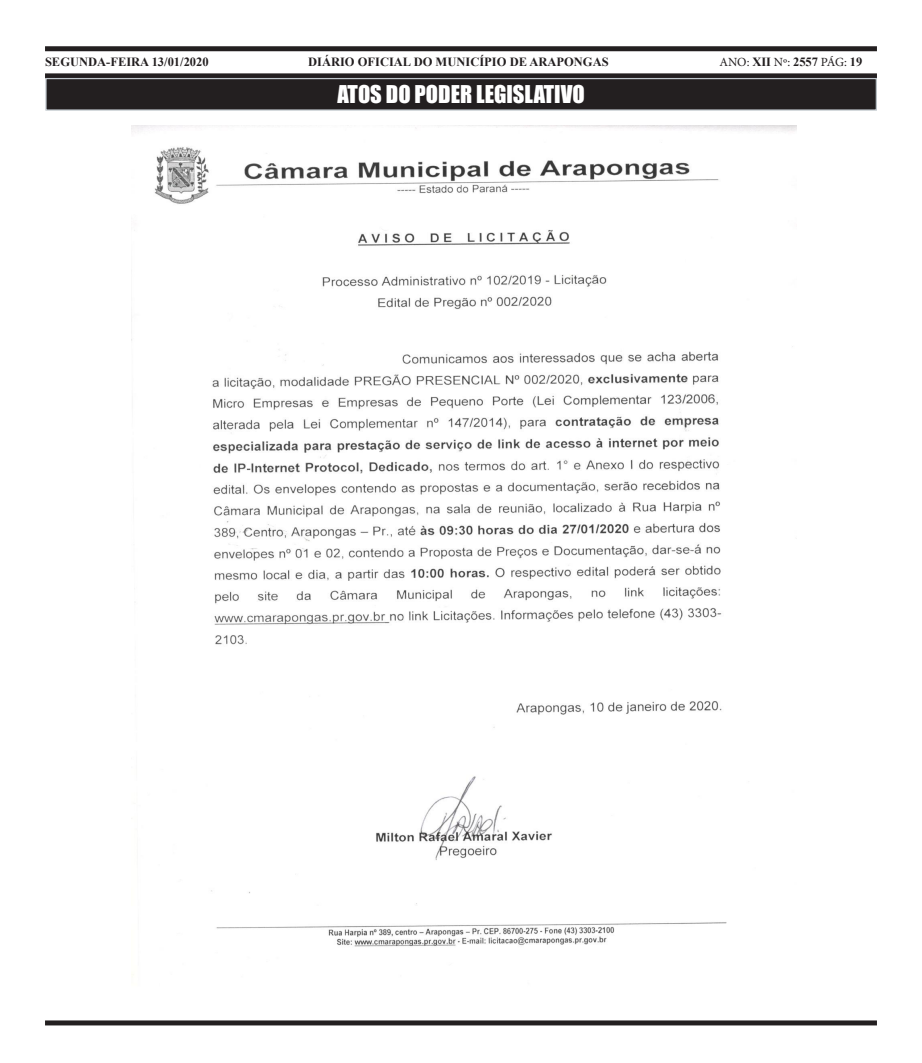
<style>
.page{position:relative;width:922px;height:1063px;background:#fff}
.page>*{position:absolute;margin:0;border:0;box-sizing:border-box;transform-origin:0 0}
.t1{font:22.5px "Impact";color:#fff}
.t2{font:700 12.5px "Times New Roman";color:#231f20}
.t3{font:12.5px "Minion Pro";letter-spacing:-.005em;color:#231f20}
.s1{font-family:"Times New Roman";font-weight:700}
</style>
<div class="page">
<div style="left:45px;top:1020px;width:831px;height:5px;background:#231f20"></div>
<div style="left:45px;top:46px;width:831px;height:5px;background:#231f20"></div>
<div style="left:45px;top:73px;width:831px;height:5px;background:#231f20"></div>
<div style="left:46px;top:79px;width:830px;height:31px;background:#231f20"></div>
<div style="left:45px;top:78px;width:831px;height:33px;border:1px solid #bec5cb"></div>
<img style="left:131px;top:126px;width:665px;height:849px">
<p class="t2" style="left:45px;top:53px;width:165px">SEGUNDA-FEIRA 13/01/2020</p>
<p class="t2" style="left:308px;top:53px;width:302px">DIÁRIO OFICIAL DO MUNICÍPIO DE ARAPONGAS</p>
<p class="t3" style="left:719px;top:53px;width:144px">ANO: <span class="s1">XII</span> Nº: <span class="s1">2557</span> PÁG: <span class="s1">19</span></p>
<p class="t1" style="left:337px;top:77px;width:249px">ATOS DO PODER LEGISLATIVO</p>
</div>
